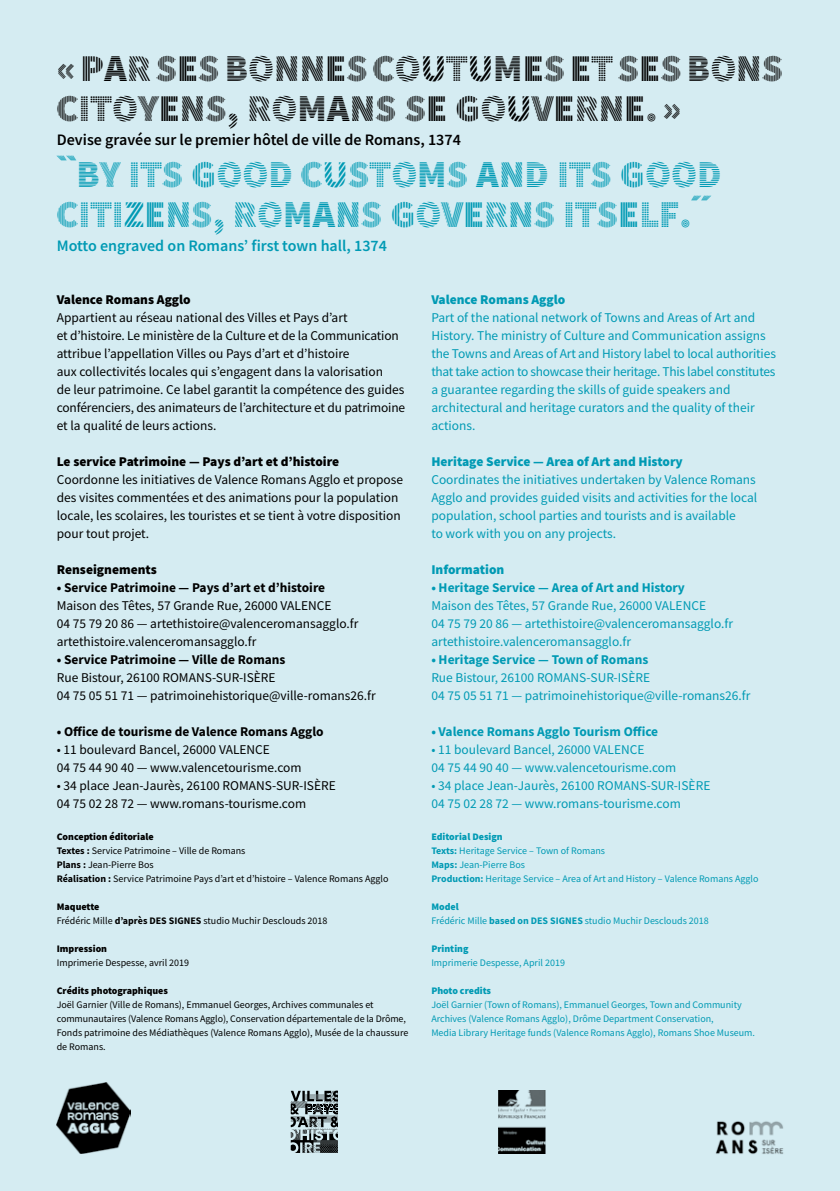
<style>
.page{position:relative;width:840px;height:1191px;background:#fff}
.page>*{position:absolute;margin:0;border:0;box-sizing:border-box;transform-origin:0 0}
.t1{font:38px/40px "Source Sans Pro DISPLAY";color:#009ab4}
.t2{font:38px/40px "Source Sans Pro DISPLAY";color:#000}
.t3{font:600 16px "Source Sans Pro";color:#000}
.t4{font:600 16px "Source Sans Pro";color:#009ab4}
.t5{font:13.4px/18px "Source Sans Pro";color:#000}
.t6{font:13.4px/18px "Source Sans Pro";color:#009ab4}
.t7{font:700 13.4px "Source Sans Pro";color:#000}
.t8{font:700 13.4px "Source Sans Pro";color:#009ab4}
.t9{font:900 13.4px "Source Sans Pro";color:#000}
.t10{font:900 13.4px "Source Sans Pro";color:#009ab4}
.t11{font:10px/14px "Source Sans Pro";color:#000}
.t12{font:10px/14px "Source Sans Pro";color:#009ab4}
.t13{font:900 10px "Source Sans Pro";color:#000}
.t14{font:900 10px "Source Sans Pro";color:#009ab4}
.s1{font-weight:900}
.s2{font-weight:700}
</style>
<div class="page">
<div style="left:0;top:0;width:839px;height:1191px;background:#d5ecf2"></div>
<svg style="left:290px;top:1090px;width:48px;height:63px"></svg>
<img style="left:57px;top:1082px;width:74px;height:71px">
<img style="left:498px;top:1090px;width:47px;height:63px">
<img style="left:715px;top:1121px;width:69px;height:33px">
<h1 class="t2" style="left:57px;top:49px;width:727px">«PAR SES BONNES COUTUMES ET SES BONS<br>CITOYENS, ROMANS SE GOUVERNE.»</h1>
<p class="t3" style="left:57px;top:129px;width:405px">Devise gravée sur le premier hôtel de ville de Romans, 1374</p>
<h1 class="t1" style="left:57px;top:155px;width:666px">``BY ITS GOOD CUSTOMS AND ITS GOOD<br>CITIZENS, ROMANS GOVERNS ITSELF.´´</h1>
<p class="t4" style="left:57px;top:235px;width:331px">Motto engraved on Romans’ first town hall, 1374</p>
<p class="t9" style="left:57px;top:290px;width:135px">Valence Romans Agglo</p>
<p class="t5" style="left:57px;top:308px;width:350px">Appartient au réseau national des Villes et Pays d’art<br>et d’histoire. Le ministère de la Culture et de la Communication attribue l’appellation Villes ou Pays d’art et d’histoire<br>aux collectivités locales qui s’engagent dans la valorisation<br>de leur patrimoine. Ce label garantit la compétence des guides conférenciers, des animateurs de l’architecture et du patrimoine et la qualité de leurs actions.</p>
<p class="t9" style="left:57px;top:452px;width:284px">Le service Patrimoine — Pays d’art et d’histoire</p>
<p class="t5" style="left:57px;top:470px;width:347px">Coordonne les initiatives de Valence Romans Agglo et propose des visites commentées et des animations pour la population locale, les scolaires, les touristes et se tient à votre disposition pour tout projet.</p>
<p class="t9" style="left:57px;top:560px;width:102px">Renseignements</p>
<p class="t7" style="left:57px;top:578px;width:270px">• Service Patrimoine — Pays d’art et d’histoire</p>
<p class="t5" style="left:57px;top:596px;width:303px">Maison des Têtes, 57 Grande Rue, 26000 VALENCE<br>04 75 79 20 86 — artethistoire@valenceromansagglo.fr artethistoire.valenceromansagglo.fr</p>
<p class="t7" style="left:57px;top:650px;width:230px">• Service Patrimoine — Ville de Romans</p>
<p class="t5" style="left:57px;top:668px;width:320px">Rue Bistour, 26100 ROMANS-SUR-ISÈRE<br>04 75 05 51 71 — patrimoinehistorique@ville-romans26.fr</p>
<p class="t7" style="left:57px;top:722px;width:268px">• Office de tourisme de Valence Romans Agglo</p>
<p class="t5" style="left:57px;top:740px;width:246px">• 11 boulevard Bancel, 26000 VALENCE<br>04 75 44 90 40 — www.valencetourisme.com</p>
<p class="t5" style="left:57px;top:776px;width:280px">• 34 place Jean-Jaurès, 26100 ROMANS-SUR-ISÈRE<br>04 75 02 28 72 — www.romans-tourisme.com</p>
<p class="t11" style="left:57px;top:829px;width:333px"><span class="s1">Conception éditoriale<br></span><span class="s2">Textes :</span> Service Patrimoine – Ville de Romans<br><span class="s2">Plans :</span> Jean-Pierre Bos<br><span class="s2">Réalisation :</span> Service Patrimoine Pays d’art et d’histoire – Valence Romans Agglo</p>
<p class="t11" style="left:57px;top:899px;width:272px"><span class="s1">Maquette<br></span>Frédéric Mille <span class="s2">d’après DES SIGNES</span> studio Muchir Desclouds 2018</p>
<p class="t13" style="left:57px;top:941px;width:52px">Impression</p>
<p class="t11" style="left:57px;top:955px;width:134px">Imprimerie Despesse, avril 2019</p>
<p class="t13" style="left:57px;top:983px;width:113px">Crédits photographiques</p>
<p class="t11" style="left:57px;top:997px;width:353px">Joël Garnier (Ville de Romans), Emmanuel Georges, Archives communales et communautaires (Valence Romans Agglo), Conservation départementale de la Drôme, Fonds patrimoine des Médiathèques (Valence Romans Agglo), Musée de la chaussure de Romans.</p>
<p class="t10" style="left:431px;top:290px;width:135px">Valence Romans Agglo</p>
<p class="t6" style="left:431px;top:308px;width:346px">Part of the national network of Towns and Areas of Art and History. The ministry of Culture and Communication assigns the Towns and Areas of Art and History label to local authorities that take action to showcase their heritage. This label constitutes a guarantee regarding the skills of guide speakers and architectural and heritage curators and the quality of their actions.</p>
<p class="t10" style="left:431px;top:452px;width:253px">Heritage Service — Area of Art and History</p>
<p class="t6" style="left:431px;top:470px;width:327px">Coordinates the initiatives undertaken by Valence Romans Agglo and provides guided visits and activities for the local population, school parties and tourists and is available<br>to work with you on any projects.</p>
<p class="t10" style="left:431px;top:560px;width:74px">Information</p>
<p class="t8" style="left:431px;top:578px;width:255px">• Heritage Service — Area of Art and History</p>
<p class="t6" style="left:431px;top:596px;width:303px">Maison des Têtes, 57 Grande Rue, 26000 VALENCE<br>04 75 79 20 86 — artethistoire@valenceromansagglo.fr artethistoire.valenceromansagglo.fr</p>
<p class="t8" style="left:431px;top:650px;width:218px">• Heritage Service — Town of Romans</p>
<p class="t6" style="left:431px;top:668px;width:320px">Rue Bistour, 26100 ROMANS-SUR-ISÈRE<br>04 75 05 51 71 — patrimoinehistorique@ville-romans26.fr</p>
<p class="t8" style="left:431px;top:722px;width:228px">• Valence Romans Agglo Tourism Office</p>
<p class="t6" style="left:431px;top:740px;width:246px">• 11 boulevard Bancel, 26000 VALENCE<br>04 75 44 90 40 — www.valencetourisme.com</p>
<p class="t6" style="left:431px;top:776px;width:280px">• 34 place Jean-Jaurès, 26100 ROMANS-SUR-ISÈRE<br>04 75 02 28 72 — www.romans-tourisme.com</p>
<p class="t12" style="left:431px;top:829px;width:328px"><span class="s1">Editorial Design<br></span><span class="s2">Texts:</span> Heritage Service – Town of Romans<br><span class="s2">Maps:</span> Jean-Pierre Bos<br><span class="s2">Production:</span> Heritage Service – Area of Art and History – Valence Romans Agglo</p>
<p class="t12" style="left:431px;top:899px;width:279px"><span class="s1">Model<br></span>Frédéric Mille <span class="s2">based on DES SIGNES</span> studio Muchir Desclouds 2018</p>
<p class="t14" style="left:431px;top:941px;width:39px">Printing</p>
<p class="t12" style="left:431px;top:955px;width:135px">Imprimerie Despesse, April 2019</p>
<p class="t14" style="left:431px;top:983px;width:61px">Photo credits</p>
<p class="t12" style="left:431px;top:997px;width:325px">Joël Garnier (Town of Romans), Emmanuel Georges, Town and Community<br>Archives (Valence Romans Agglo), Drôme Department Conservation,<br>Media Library Heritage funds (Valence Romans Agglo), Romans Shoe Museum.</p>
</div>
